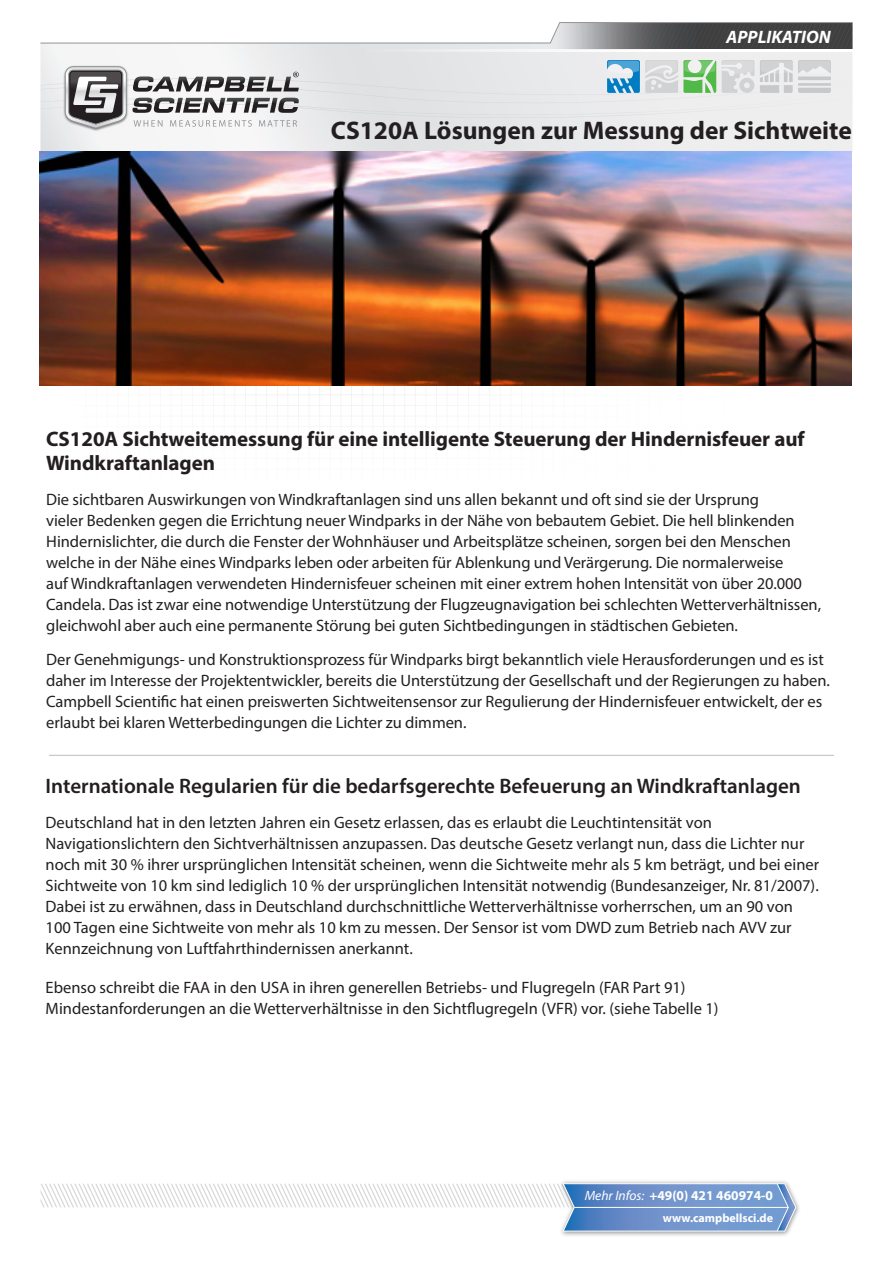
<style>
.page{position:relative;width:893px;height:1263px;background:#fff}
.page>*{position:absolute;margin:0;border:0;box-sizing:border-box;transform-origin:0 0}
.t1{font:700 25.5px "Myriad Pro";color:#231f20}
.body1{font:700 21px/24px "Myriad Pro";letter-spacing:-.005em;color:#231f20}
.bullets1{font:600 21px "Myriad Pro";color:#231f20}
.t2{font:italic 700 18px "Myriad Pro";color:#fff}
.body1-2{font:16.5px/21px "Myriad Pro";letter-spacing:-.005em;color:#231f20}
.bullets1-2{font:16.5px/21px "Myriad Pro";color:#231f20}
.actions{font:700 13.5px "Myriad Pro";color:#fff}
.actions-2{font:700 12px "Myriad Pro";color:#fff}
.s1{font-weight:400;font-style:italic}
</style>
<div class="page">
<svg style="left:40px;top:50px;width:812px;height:101px"></svg>
<img style="left:62px;top:129px;width:68px;height:3px">
<svg style="left:351px;top:50px;width:501px;height:1px"></svg>
<svg style="left:40px;top:22px;width:813px;height:28px"></svg>
<img style="left:561px;top:1181px;width:238px;height:55px">
<svg style="left:41px;top:1182px;width:756px;height:50px"></svg>
<hr style="left:574px;top:1207px;width:214px;height:1px;background:#fff">
<svg style="left:75px;top:385px;width:777px;height:32px"></svg>
<svg style="left:40px;top:60px;width:812px;height:69px"></svg>
<hr style="left:49px;top:755px;width:785px;height:1px;background:#bcbdc0">
<img style="left:39px;top:151px;width:813px;height:234px">
<p class="t2" style="left:726px;top:25px;width:106px">APPLIKATION</p>
<p class="t1" style="left:331px;top:113px;width:523px">CS120A Lösungen zur Messung der Sichtweite</p>
<p class="body1" style="left:46px;top:427px;width:760px">CS120A Sichtweitemessung für eine intelligente Steuerung der Hindernisfeuer auf<br>Windkraftanlagen</p>
<p class="body1-2" style="left:46px;top:488px;width:776px">Die sichtbaren Auswirkungen von Windkraftanlagen sind uns allen bekannt und oft sind sie der Ursprung<br>vieler Bedenken gegen die Errichtung neuer Windparks in der Nähe von bebautem Gebiet. Die hell blinkenden Hindernislichter, die durch die Fenster der Wohnhäuser und Arbeitsplätze scheinen, sorgen bei den Menschen welche in der Nähe eines Windparks leben oder arbeiten für Ablenkung und Verärgerung. Die normalerweise<br>auf Windkraftanlagen verwendeten Hindernisfeuer scheinen mit einer extrem hohen Intensität von über 20.000<br>Candela. Das ist zwar eine notwendige Unterstützung der Flugzeugnavigation bei schlechten Wetterverhältnissen, gleichwohl aber auch eine permanente Störung bei guten Sichtbedingungen in städtischen Gebieten.</p>
<p class="body1-2" style="left:46px;top:649px;width:785px">Der Genehmigungs- und Konstruktionsprozess für Windparks birgt bekanntlich viele Herausforderungen und es ist daher im Interesse der Projektentwickler, bereits die Unterstützung der Gesellschaft und der Regierungen zu haben.<br>Campbell Scientific hat einen preiswerten Sichtweitensensor zur Regulierung der Hindernisfeuer entwickelt, der es erlaubt bei klaren Wetterbedingungen die Lichter zu dimmen.</p>
<p class="bullets1" style="left:46px;top:773px;width:757px">Internationale Regularien für die bedarfsgerechte Befeuerung an Windkraftanlagen</p>
<p class="bullets1-2" style="left:46px;top:811px;width:775px">Deutschland hat in den letzten Jahren ein Gesetz erlassen, das es erlaubt die Leuchtintensität von Navigationslichtern den Sichtverhältnissen anzupassen. Das deutsche Gesetz verlangt nun, dass die Lichter nur noch mit 30 % ihrer ursprünglichen Intensität scheinen, wenn die Sichtweite mehr als 5 km beträgt, und bei einer Sichtweite von 10 km sind lediglich 10 % der ursprünglichen Intensität notwendig (Bundesanzeiger, Nr. 81/2007).<br>Dabei ist zu erwähnen, dass in Deutschland durchschnittliche Wetterverhältnisse vorherrschen, um an 90 von 100 Tagen eine Sichtweite von mehr als 10 km zu messen. Der Sensor ist vom DWD zum Betrieb nach AVV zur Kennzeichnung von Luftfahrthindernissen anerkannt.</p>
<p class="bullets1-2" style="left:46px;top:976px;width:674px">Ebenso schreibt die FAA in den USA in ihren generellen Betriebs- und Flugregeln (FAR Part 91)<br>Mindestanforderungen an die Wetterverhältnisse in den Sichtflugregeln (VFR) vor. (siehe Tabelle 1)</p>
<p class="actions" style="left:585px;top:1186px;width:190px"><span class="s1">Mehr Infos:</span> +49(0) 421 460974-0</p>
<p class="actions-2" style="left:663px;top:1210px;width:112px">www.campbellsci.de</p>
</div>
